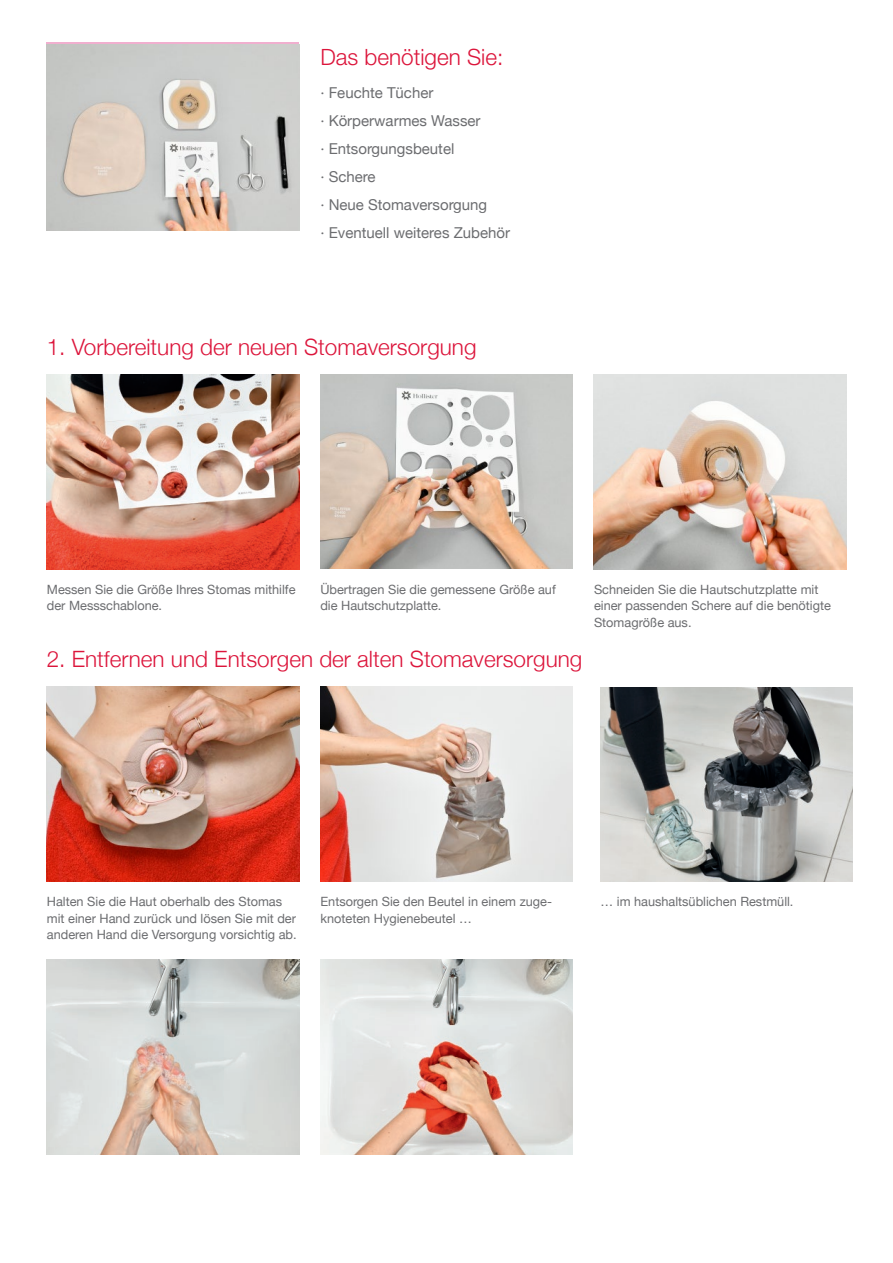
<style>
.page{position:relative;width:893px;height:1263px;background:#fff}
.page>*{position:absolute;margin:0;border:0;box-sizing:border-box;transform-origin:0 0}
.t1{font:300 22.5px "Helvetica Neue";color:#dc153b}
.t2{font:300 22.5px "Helvetica Neue LT Pro";color:#dc153b}
.t3{font:15px/28px "Helvetica Neue";color:#6c6d70}
.t4{font:12.75px/16.5px "Helvetica Neue";color:#6c6d70}
</style>
<div class="page">
<img style="left:47px;top:959px;width:252px;height:195px">
<img style="left:320px;top:959px;width:252px;height:195px">
<img style="left:320px;top:686px;width:253px;height:195px">
<img style="left:47px;top:686px;width:252px;height:195px">
<img style="left:594px;top:374px;width:252px;height:195px">
<img style="left:47px;top:374px;width:252px;height:195px">
<img style="left:47px;top:44px;width:252px;height:187px">
<img style="left:320px;top:374px;width:253px;height:195px">
<img style="left:601px;top:687px;width:252px;height:194px">
<h1 class="t2" style="left:320px;top:43px;width:184px">Das benötigen Sie:</h1>
<p class="t3" style="left:320px;top:79px;width:191px">· Feuchte Tücher<br>· Körperwarmes Wasser<br>· Entsorgungsbeutel<br>· Schere<br>· Neue Stomaversorgung<br>· Eventuell weiteres Zubehör</p>
<h1 class="t1" style="left:47px;top:328px;width:431px">1. Vorbereitung der neuen Stomaversorgung</h1>
<p class="t4" style="left:47px;top:582px;width:250px">Messen Sie die Größe Ihres Stomas mithilfe der Messschablone.</p>
<p class="t4" style="left:320px;top:582px;width:237px">Übertragen Sie die gemessene Größe auf die Hautschutzplatte.</p>
<p class="t4" style="left:594px;top:582px;width:238px">Schneiden Sie die Hautschutzplatte mit einer passenden Schere auf die benötigte<br>Stomagröße aus.</p>
<h1 class="t1" style="left:47px;top:640px;width:537px">2. Entfernen und Entsorgen der alten Stomaversorgung</h1>
<p class="t4" style="left:47px;top:894px;width:251px">Halten Sie die Haut oberhalb des Stomas mit einer Hand zurück und lösen Sie mit der anderen Hand die Versorgung vorsichtig ab.</p>
<p class="t4" style="left:320px;top:894px;width:233px">Entsorgen Sie den Beutel in einem zuge&shy;knoteten Hygienebeutel …</p>
<p class="t4" style="left:600px;top:894px;width:194px">… im haushaltsüblichen Restmüll.</p>
</div>
